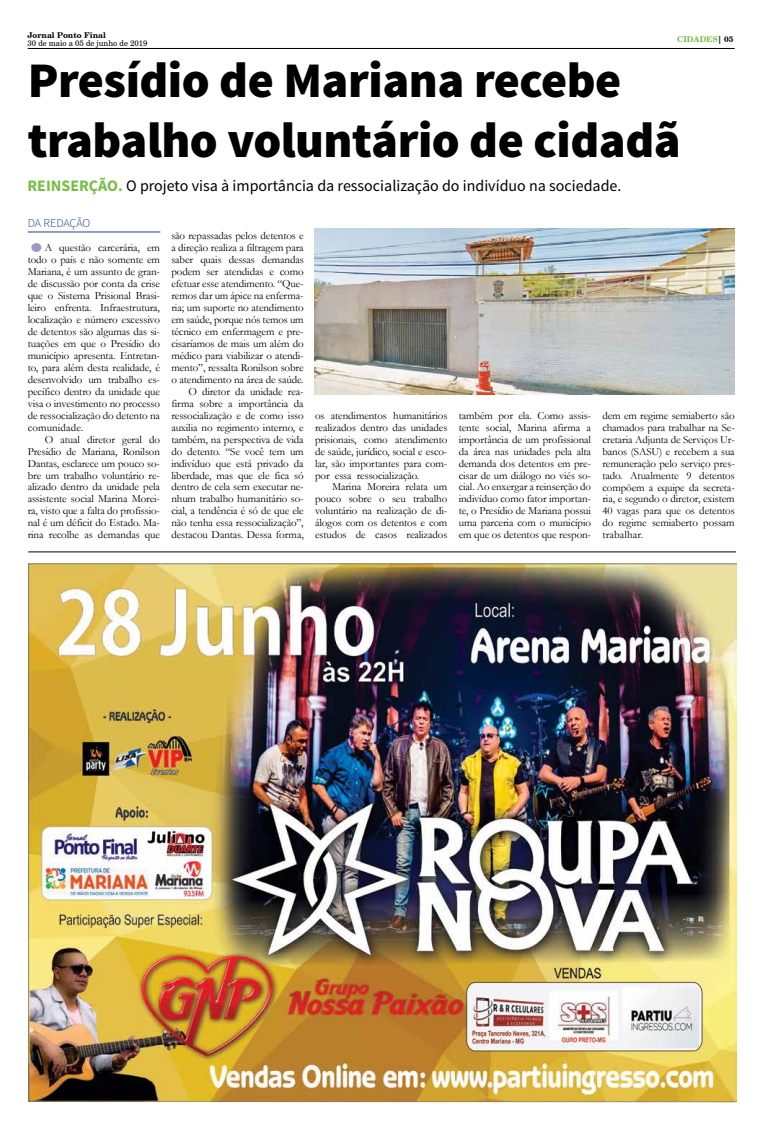
<style>
.page{position:relative;width:766px;height:1134px;background:#fff}
.page>*{position:absolute;margin:0;border:0;box-sizing:border-box;transform-origin:0 0}
.t1{font:900 49.8px/59.8px "Source Sans Pro";letter-spacing:-.01em;color:#000}
.t2{font:16px "Source Sans Pro";color:#000}
.t3{font:300 12px "Source Sans Pro";letter-spacing:-.01em;color:#25408f}
.t4{font:11px/12px "Garamond";letter-spacing:-.01em;color:#000;text-align:justify}
.t5{font:8px "Century Schlbk Cyrillic BT";color:#000}
.t6{font:700 8px "Century Schlbk Cyrillic BT";color:#000}
.t7{font:700 8px "Century Schlbk Cyrillic BT";color:#72bf44}
.s1{font-weight:700;color:#72bf44}
.s2{color:#000}
</style>
<div class="page">
<hr style="left:28px;top:48px;width:706px;height:1px;background:#000">
<hr style="left:28px;top:552px;width:707px;height:1px;background:#000">
<hr style="left:28px;top:232px;width:132px;height:1px;background:#25408f">
<div style="left:31px;top:243px;width:10px;height:9px;background:#9b9bc5;border-radius:50%"></div>
<img style="left:315px;top:228px;width:419px;height:167px">
<img style="left:28px;top:564px;width:707px;height:537px">
<p class="t6" style="left:27px;top:30px;width:80px">Jornal Ponto Final</p>
<p class="t5" style="left:27px;top:38px;width:121px">30 de maio a 05 de junho de 2019</p>
<h1 class="t1" style="left:28px;top:53px;width:654px">Presídio de Mariana recebe trabalho voluntário de cidadã</h1>
<h2 class="t2" style="left:27px;top:176px;width:595px"><span class="s1">REINSERÇÃO.</span> O projeto visa à importância da ressocialização do indivíduo na sociedade.</h2>
<p class="t3" style="left:28px;top:216px;width:64px">DA REDAÇÃO</p>
<p class="t4" style="left:28px;top:241px;width:134px;text-indent:17px">A questão carcerária, em todo o país e não somente em Mariana, é um assunto de gran&shy;de discussão por conta da crise que o Sistema Prisional Brasi&shy;leiro enfrenta. Infraestrutura, localização e número excessivo de detentos são algumas das si&shy;tuações em que o Presídio do município apresenta. Entretan&shy;to, para além desta realidade, é desenvolvido um trabalho es&shy;pecífico dentro da unidade que visa o investimento no processo de ressocialização do detento na comunidade.</p>
<p class="t4" style="left:28px;top:433px;width:134px;text-indent:17px">O atual diretor geral do Presídio de Mariana, Ronilson Dantas, esclarece um pouco so&shy;bre um trabalho voluntário re&shy;alizado dentro da unidade pela assistente social Marina Morei&shy;ra, visto que a falta do profissio&shy;nal é um déficit do Estado. Ma&shy;rina recolhe as demandas que</p>
<p class="t7" style="left:677px;top:34px;width:58px">CIDADES<span class="s2">| 05</span></p>
<p class="t4" style="left:171px;top:229px;width:134px;text-align:right">são repassadas pelos detentos e a direção realiza a filtragem para saber quais dessas demandas podem ser atendidas e como efetuar esse atendimento. “Que&shy;remos dar um ápice na enferma&shy;ria; um suporte no atendimento em saúde, porque nós temos um técnico em enfermagem e pre&shy;cisaríamos de mais um além do médico para viabilizar o atendi&shy;mento”, ressalta Ronilson sobre o atendimento na área de saúde.<br>O diretor da unidade rea&shy;firma sobre a importância da ressocialização e de como isso auxilia no regimento interno, e também, na perspectiva de vida do detento. “Se você tem um indivíduo que está privado da liberdade, mas que ele fica só dentro de cela sem executar ne&shy;nhum trabalho humanitário so&shy;cial, a tendência é só de que ele não tenha essa ressocialização”, destacou Dantas. Dessa forma,</p>
<p class="t4" style="left:458px;top:409px;width:134px">também por ela. Como assis&shy;tente social, Marina afirma a importância de um profissional da área nas unidades pela alta demanda dos detentos em pre&shy;cisar de um diálogo no viés so&shy;cial. Ao enxergar a reinserção do indivíduo como fator importan&shy;te, o Presídio de Mariana possui uma parceria com o município em que os detentos que respon-</p>
<p class="t4" style="left:602px;top:409px;width:134px">dem em regime semiaberto são chamados para trabalhar na Se&shy;cretaria Adjunta de Serviços Ur&shy;banos (SASU) e recebem a sua remuneração pelo serviço pres&shy;tado. Atualmente 9 detentos compõem a equipe da secreta&shy;ria, e segundo o diretor, existem 40 vagas para que os detentos do regime semiaberto possam trabalhar.</p>
<p class="t4" style="left:315px;top:409px;width:134px">os atendimentos humanitários realizados dentro das unidades prisionais, como atendimento de saúde, jurídico, social e esco&shy;lar, são importantes para com&shy;por essa ressocialização.</p>
<p class="t4" style="left:315px;top:481px;width:134px;text-indent:17px">Marina Moreira relata um pouco sobre o seu trabalho voluntário na realização de di&shy;álogos com os detentos e com estudos de casos realizados</p>
</div>
